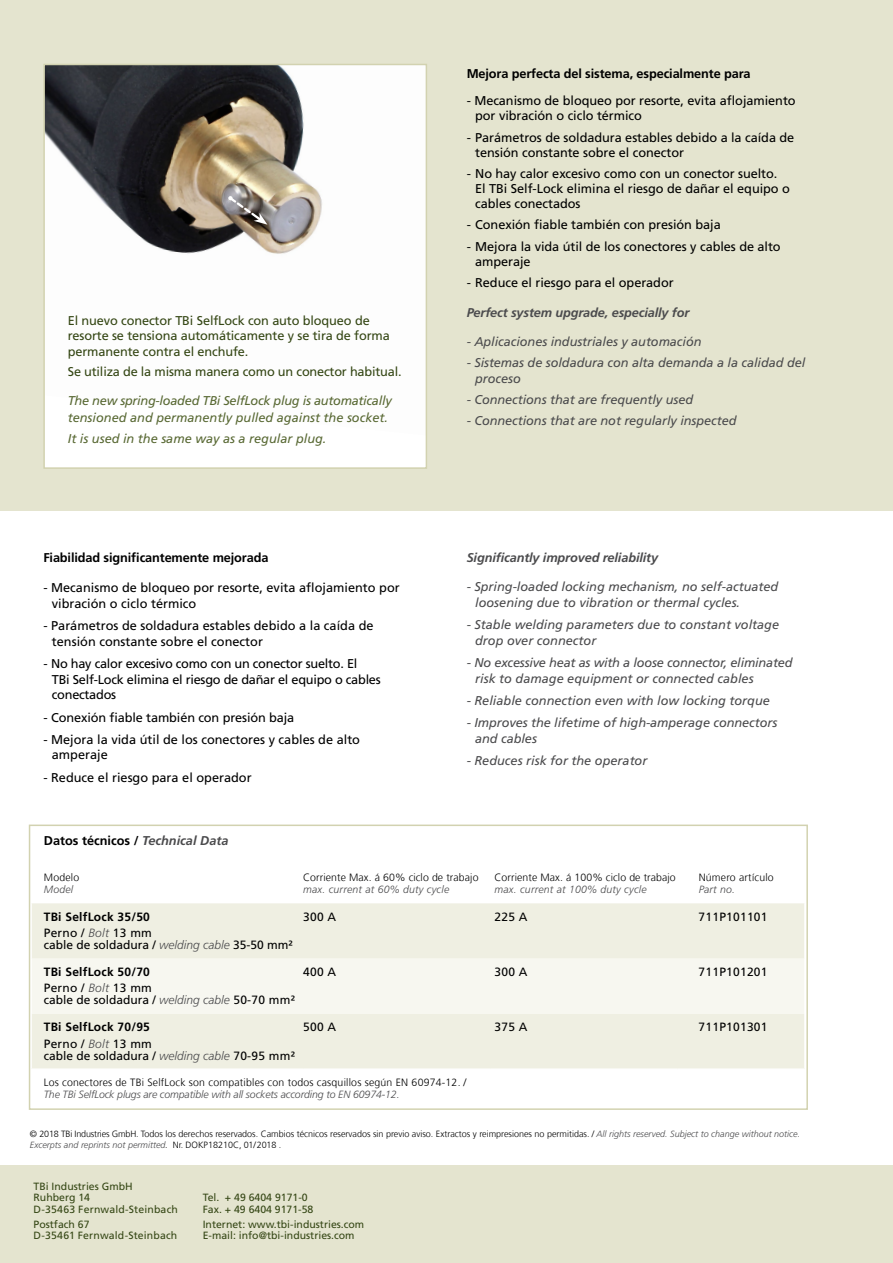
<style>
.page{position:relative;width:893px;height:1263px;background:#fff}
.page>*{position:absolute;margin:0;border:0;box-sizing:border-box;transform-origin:0 0}
.t1{font:12.75px/15px "Frutiger LT Std";letter-spacing:-.005em;color:#000}
.t2{font:italic 12.75px/15.8px "Frutiger LT Std";letter-spacing:-.005em;color:#4b4b4d}
.t3{font:12.75px/15.8px "Frutiger LT Std";letter-spacing:-.01em;color:#354715}
.t4{font:700 12.75px "Frutiger LT Std";letter-spacing:-.01em;color:#000}
.t5{font:italic 12.75px/16.5px "Frutiger LT Std";letter-spacing:-.02em;color:#596934}
.t6{font:italic 700 12.75px "Frutiger LT Std";letter-spacing:-.01em;color:#4b4b4d}
.t7{font:italic 12.75px "Frutiger LT Std";color:#596934}
.t8{font:12px "Frutiger LT Std";color:#000}
.t9{font:700 12px/16.2px "Frutiger LT Std";letter-spacing:.02em;color:#000}
.t10{font:12px "Frutiger LT Std";letter-spacing:.02em;color:#000}
.t11{font:10.5px/11.2px "Frutiger LT Std";color:#354715}
.t12{font:300 10.5px "Frutiger";letter-spacing:.02em;color:#000}
.t13{font:italic 300 10.5px "Frutiger LT Std";letter-spacing:-.01em;color:#4b4b4d}
.t14{font:italic 300 10.5px "Frutiger LT Std";letter-spacing:.02em;color:#4b4b4d}
.t15{font:300 9px "Frutiger";color:#000}
.t16{font:italic 300 9px "Frutiger LT Std";color:#4b4b4d}
.s1{font-style:italic;color:#4b4b4d}
.s2{font-weight:400}
.s3{font-weight:300;font-style:italic;color:#4b4b4d}
.s4{font-family:"Frutiger LT Std";font-style:italic;color:#4b4b4d}
.s5{color:#000}
.s6{font-family:"Frutiger";font-style:normal;color:#000}
</style>
<div class="page">
<div style="left:0;top:0;width:893px;height:510px;background:#e4e4cf"></div>
<div style="left:0;top:1165px;width:893px;height:98px;background:#e4e4cf"></div>
<div style="left:44px;top:64px;width:382px;height:404px;background:#fff"></div>
<img style="left:46px;top:67px;width:276px;height:187px">
<div style="left:43px;top:64px;width:384px;height:405px;border:2px solid #d2d2b0"></div>
<svg style="left:227px;top:195px;width:40px;height:30px"></svg>
<div style="left:32px;top:903px;width:772px;height:165px;background:#efefe2"></div>
<div style="left:32px;top:959px;width:772px;height:55px;background:#f7f7f0"></div>
<div style="left:29px;top:824px;width:779px;height:286px;border:2px solid #d2d2b0"></div>
<p class="t3" style="left:68px;top:312px;width:324px">El nuevo conector TBi SelfLock con auto bloqueo de resorte se tensiona automáticamente y se tira de forma permanente contra el enchufe.</p>
<p class="t3" style="left:68px;top:364px;width:335px">Se utiliza de la misma manera como un conector habitual.</p>
<p class="t5" style="left:68px;top:393px;width:325px">The new spring-loaded TBi SelfLock plug is automatically tensioned and permanently pulled against the socket.</p>
<p class="t7" style="left:68px;top:431px;width:260px">It is used in the same way as a regular plug.</p>
<p class="t4" style="left:43px;top:550px;width:227px">Fiabilidad significantemente mejorada</p>
<p class="t1" style="left:52px;top:580px;width:349px;line-height:15.8px;text-indent:-9px">- Mecanismo de bloqueo por resorte, evita aflojamiento por vibración o ciclo térmico</p>
<p class="t1" style="left:52px;top:618px;width:323px;line-height:15.8px;text-indent:-9px">- Parámetros de soldadura estables debido a la caída de tensión constante sobre el conector</p>
<p class="t1" style="left:52px;top:656px;width:330px;line-height:15.8px;text-indent:-9px">- No hay calor excesivo como con un conector suelto. El<br>TBi Self-Lock elimina el riesgo de dañar el equipo o cables conectados</p>
<p class="t1" style="left:43px;top:710px;width:252px">- Conexión fiable también con presión baja</p>
<p class="t1" style="left:52px;top:731px;width:310px;line-height:15.8px;text-indent:-9px">- Mejora la vida útil de los conectores y cables de alto amperaje</p>
<p class="t1" style="left:43px;top:770px;width:210px">- Reduce el riesgo para el operador</p>
<p class="t4" style="left:467px;top:66px;width:285px">Mejora perfecta del sistema, especialmente para</p>
<p class="t1" style="left:475px;top:93px;width:322px;text-indent:-9px">- Mecanismo de bloqueo por resorte, evita aflojamiento por vibración o ciclo térmico</p>
<p class="t1" style="left:475px;top:130px;width:321px;text-indent:-9px">- Parámetros de soldadura estables debido a la caída de tensión constante sobre el conector</p>
<p class="t1" style="left:475px;top:166px;width:316px;text-indent:-9px">- No hay calor excesivo como con un conector suelto.<br>El TBi Self-Lock elimina el riesgo de dañar el equipo o cables conectados</p>
<p class="t1" style="left:467px;top:218px;width:256px">- Conexión fiable también con presión baja</p>
<p class="t1" style="left:475px;top:239px;width:307px;text-indent:-9px">- Mejora la vida útil de los conectores y cables de alto amperaje</p>
<p class="t1" style="left:467px;top:275px;width:208px">- Reduce el riesgo para el operador</p>
<p class="t6" style="left:467px;top:305px;width:224px">Perfect system upgrade, especially for</p>
<p class="t2" style="left:467px;top:334px;width:236px">- Aplicaciones industriales y automación</p>
<p class="t2" style="left:475px;top:355px;width:332px;text-indent:-9px">- Sistemas de soldadura con alta demanda a la calidad del proceso</p>
<p class="t2" style="left:467px;top:392px;width:228px">- Connections that are frequently used</p>
<p class="t2" style="left:467px;top:413px;width:271px">- Connections that are not regularly inspected</p>
<p class="t6" style="left:467px;top:550px;width:193px">Significantly improved reliability</p>
<p class="t2" style="left:475px;top:579px;width:305px;text-indent:-9px">- Spring-loaded locking mechanism, no self-actuated loosening due to vibration or thermal cycles.</p>
<p class="t2" style="left:475px;top:617px;width:305px;text-indent:-9px">- Stable welding parameters due to constant voltage drop over connector</p>
<p class="t2" style="left:475px;top:655px;width:319px;text-indent:-9px">- No excessive heat as with a loose connector, eliminated risk to damage equipment or connected cables</p>
<p class="t2" style="left:467px;top:693px;width:305px">- Reliable connection even with low locking torque</p>
<p class="t2" style="left:475px;top:715px;width:304px;text-indent:-9px">- Improves the lifetime of high-amperage connectors and cables</p>
<p class="t2" style="left:467px;top:753px;width:182px">- Reduces risk for the operator</p>
<p class="t4" style="left:44px;top:833px;width:186px">Datos técnicos / <span class="s1">Technical Data</span></p>
<p class="t12" style="left:44px;top:872px;width:37px">Modelo</p>
<p class="t13" style="left:44px;top:884px;width:31px">Model</p>
<p class="t12" style="left:303px;top:872px;width:177px">Corriente Max. á 60% ciclo de trabajo</p>
<p class="t14" style="left:303px;top:884px;width:148px">max. current at 60% duty cycle</p>
<p class="t12" style="left:495px;top:872px;width:183px">Corriente Max. á 100% ciclo de trabajo</p>
<p class="t14" style="left:495px;top:884px;width:154px">max. current at 100% duty cycle</p>
<p class="t12" style="left:699px;top:872px;width:77px">Número artículo</p>
<p class="t13" style="left:699px;top:884px;width:38px">Part no.</p>
<p class="t9" style="left:44px;top:909px;width:110px">TBi SelfLock 35/50<br><span class="s2">Perno /</span> <span class="s3">Bolt</span> <span class="s2">13 mm</span></p>
<p class="t8" style="left:44px;top:938px;width:251px">cable de soldadura / <span class="s3">welding cable</span> 35-50 mm²</p>
<p class="t10" style="left:303px;top:910px;width:34px">300 A</p>
<p class="t10" style="left:495px;top:910px;width:34px">225 A</p>
<p class="t10" style="left:699px;top:910px;width:70px">711P101101</p>
<p class="t9" style="left:44px;top:964px;width:110px">TBi SelfLock 50/70<br><span class="s2">Perno /</span> <span class="s3">Bolt</span> <span class="s2">13 mm</span></p>
<p class="t8" style="left:44px;top:993px;width:253px">cable de soldadura / <span class="s3">welding cable</span> 50-70 mm²</p>
<p class="t10" style="left:303px;top:965px;width:34px">400 A</p>
<p class="t10" style="left:495px;top:965px;width:34px">300 A</p>
<p class="t10" style="left:699px;top:965px;width:70px">711P101201</p>
<p class="t9" style="left:44px;top:1019px;width:110px">TBi SelfLock 70/95<br><span class="s2">Perno /</span> <span class="s3">Bolt</span> <span class="s2">13 mm</span></p>
<p class="t8" style="left:44px;top:1048px;width:253px">cable de soldadura / <span class="s3">welding cable</span> 70-95 mm²</p>
<p class="t10" style="left:303px;top:1020px;width:34px">500 A</p>
<p class="t10" style="left:495px;top:1020px;width:34px">375 A</p>
<p class="t10" style="left:699px;top:1020px;width:70px">711P101301</p>
<p class="t12" style="left:44px;top:1077px;width:424px">Los conectores de TBi SelfLock son compatibles con todos casquillos según EN 60974-12. /</p>
<p class="t13" style="left:44px;top:1088px;width:357px">The TBi SelfLock plugs are compatible with all sockets according to EN 60974-12.</p>
<p class="t15" style="left:30px;top:1129px;width:772px">© 2018 TBi Industries GmbH. Todos los derechos reservados. Cambios técnicos reservados sin previo aviso. Extractos y reimpresiones no permitidas. / <span class="s4">All rights reserved. Subject to change without notice.</span></p>
<p class="t16" style="left:30px;top:1140px;width:253px">Excerpts and reprints not permitted<span class="s5">.</span> <span class="s6">Nr. DOKP18210C, 01/2018 .</span></p>
<p class="t11" style="left:33px;top:1181px;width:146px">TBi Industries GmbH<br>Ruhberg 14<br>D-35463 Fernwald-Steinbach</p>
<p class="t11" style="left:33px;top:1219px;width:145px">Postfach 67<br>D-35461 Fernwald-Steinbach</p>
<p class="t11" style="left:203px;top:1192px;width:112px">Tel. + 49 6404 9171-0<br>Fax. + 49 6404 9171-58</p>
<p class="t11" style="left:203px;top:1219px;width:163px">Internet: www.tbi-industries.com<br>E-mail: info@tbi-industries.com</p>
</div>
